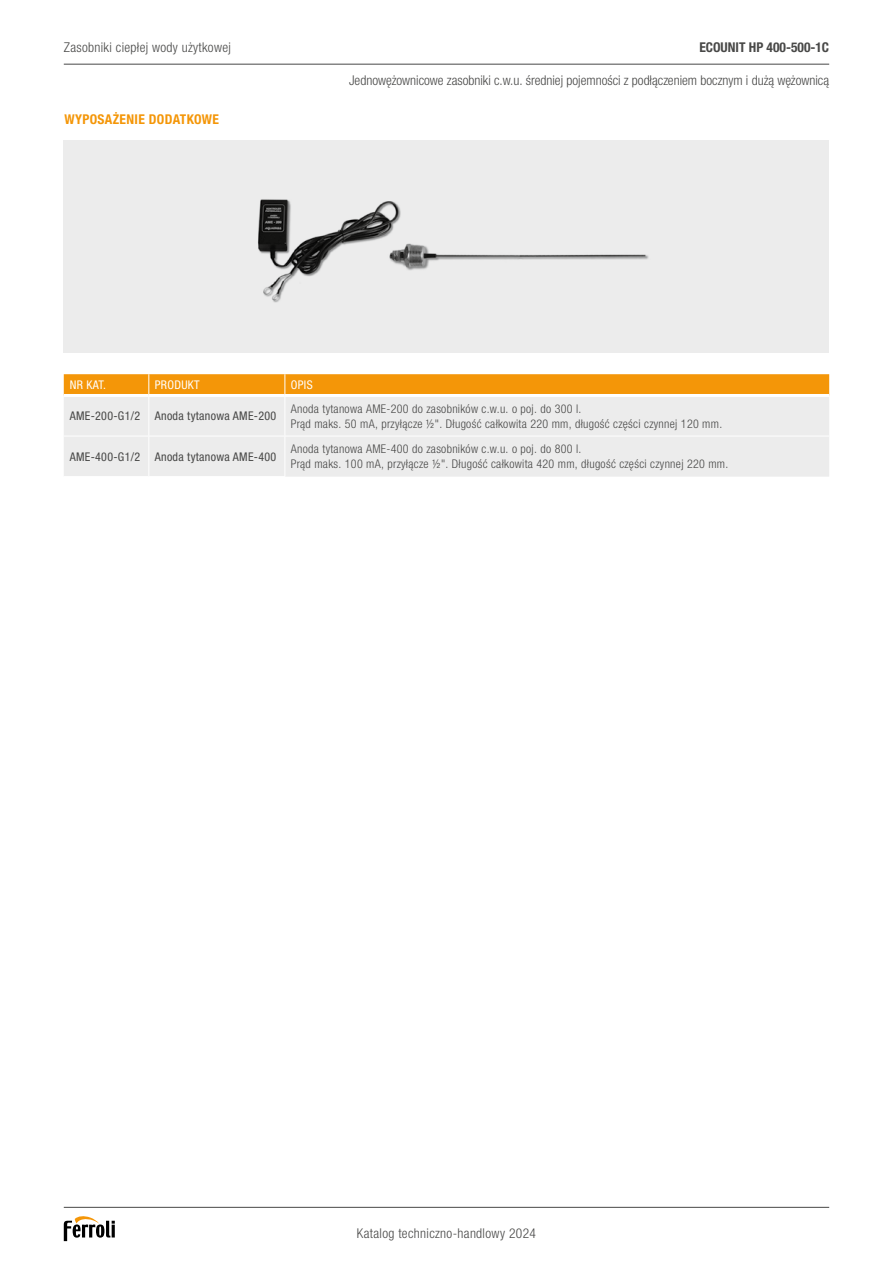
<style>
.page{position:relative;width:893px;height:1263px;background:#fff}
.page>*{position:absolute;margin:0;border:0;box-sizing:border-box;transform-origin:0 0}
.t1{font:300 condensed 13.5px "Helvetica Neue LTW1 G";color:#484847}
.t2{font:300 condensed 13.5px "Helvetica Neue LTW1 G";letter-spacing:.025em;color:#484847}
.t3{font:700 condensed 13.5px "Helvetica Neue LTW1 G";letter-spacing:.025em;color:#f49608}
.t4{font:700 condensed 13.5px "Helvetica Neue LTW1 G";color:#484847}
.t5{font:300 condensed 12px/15px "Helvetica Neue LTW1 G";letter-spacing:.025em;color:#484847}
.t6{font:condensed 12px "Helvetica Neue LTW1 G";letter-spacing:.025em;color:#484847}
.t7{font:condensed 12px "Helvetica Neue LTW1 G";letter-spacing:.025em;color:#fff}
</style>
<div class="page">
<div style="left:64px;top:397px;width:765px;height:80px;background:#ececec"></div>
<hr style="left:285px;top:436px;width:1px;height:40px;background:#fff">
<hr style="left:64px;top:476px;width:85px;height:1px;background:#fff">
<hr style="left:149px;top:476px;width:136px;height:1px;background:#fff">
<div style="left:64px;top:374px;width:765px;height:20px;background:#f49608"></div>
<hr style="left:148px;top:436px;width:1px;height:40px;background:#fff">
<hr style="left:148px;top:397px;width:1px;height:39px;background:#fff">
<hr style="left:285px;top:397px;width:1px;height:39px;background:#fff">
<hr style="left:64px;top:436px;width:85px;height:1px;background:#fff">
<hr style="left:149px;top:436px;width:136px;height:1px;background:#fff">
<hr style="left:285px;top:436px;width:544px;height:1px;background:#fff">
<hr style="left:64px;top:1207px;width:765px;height:1px;background:#484847">
<svg style="left:64px;top:1216px;width:51px;height:25px"></svg>
<hr style="left:64px;top:64px;width:765px;height:1px;background:#484847">
<div style="left:64px;top:140px;width:765px;height:213px;background:#ececec"></div>
<img style="left:258px;top:199px;width:391px;height:104px">
<p class="t2" style="left:64px;top:40px;width:169px">Zasobniki ciepłej wody użytkowej</p>
<p class="t3" style="left:64px;top:112px;width:156px">WYPOSAŻENIE DODATKOWE</p>
<p class="t4" style="left:699px;top:39px;width:131px">ECOUNIT HP 400-500-1C</p>
<p class="t1" style="left:349px;top:72px;width:482px">Jednowężownicowe zasobniki c.w.u. średniej pojemności z podłączeniem bocznym i dużą wężownicą</p>
<p class="t7" style="left:70px;top:378px;width:38px">NR KAT.</p>
<p class="t7" style="left:155px;top:378px;width:46px">PRODUKT</p>
<p class="t7" style="left:291px;top:378px;width:23px">OPIS</p>
<p class="t6" style="left:70px;top:409px;width:208px">AME-200-G1/2 Anoda tytanowa AME-200</p>
<p class="t5" style="left:291px;top:401px;width:433px">Anoda tytanowa AME-200 do zasobników c.w.u. o poj. do 300 l.<br>Prąd maks. 50 mA, przyłącze ½". Długość całkowita 220 mm, długość części czynnej 120 mm.</p>
<p class="t6" style="left:70px;top:449px;width:208px">AME-400-G1/2 Anoda tytanowa AME-400</p>
<p class="t5" style="left:291px;top:441px;width:439px">Anoda tytanowa AME-400 do zasobników c.w.u. o poj. do 800 l.<br>Prąd maks. 100 mA, przyłącze ½". Długość całkowita 420 mm, długość części czynnej 220 mm.</p>
<p class="t2" style="left:357px;top:1225px;width:181px">Katalog techniczno-handlowy 2024</p>
</div>
